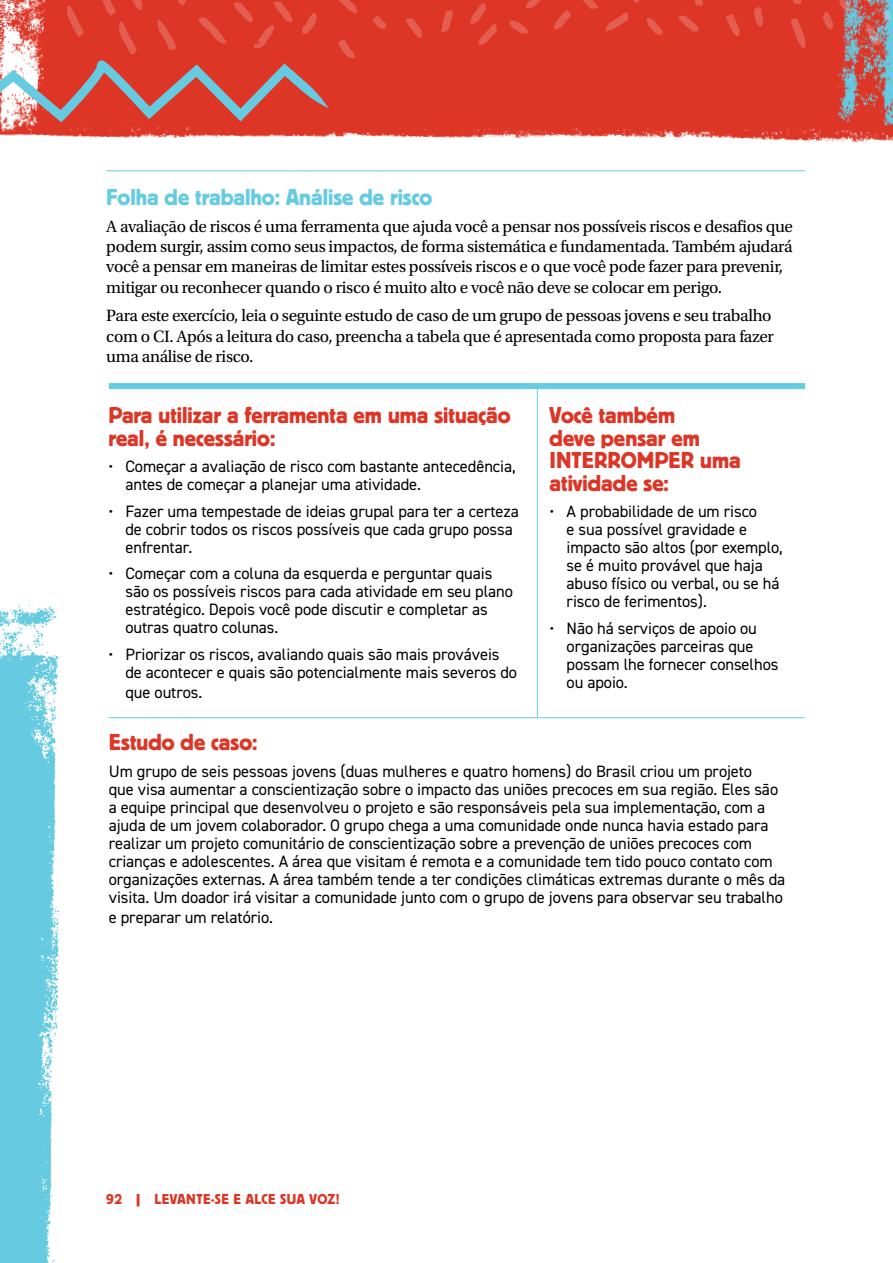
<style>
.page{position:relative;width:893px;height:1263px;background:#fff}
.page>*{position:absolute;margin:0;border:0;box-sizing:border-box;transform-origin:0 0}
.t1{font:24px/22.5px "Platz";color:#dd3526}
.t2{font:24px "Platz";color:#66cbe1}
.t3{font:17.25px/20.2px "Utopia Std";letter-spacing:-.02em;color:#000}
.t4{font:16.5px/18px "DIN2014";letter-spacing:-.005em;color:#000}
.t5{font:15px "Platz";letter-spacing:.03em;color:#dd3526}
</style>
<div class="page">
<img style="left:0;top:0;width:819px;height:141px">
<img style="left:819px;top:0;width:74px;height:143px">
<img style="left:0;top:605px;width:59px;height:658px">
<svg style="left:859px;top:0;width:13px;height:1px"></svg>
<svg style="left:839px;top:0;width:12px;height:11px"></svg>
<svg style="left:866px;top:10px;width:26px;height:35px"></svg>
<svg style="left:787px;top:0;width:15px;height:4px"></svg>
<svg style="left:822px;top:11px;width:11px;height:18px"></svg>
<svg style="left:754px;top:7px;width:9px;height:21px"></svg>
<svg style="left:791px;top:18px;width:14px;height:31px"></svg>
<svg style="left:726px;top:14px;width:14px;height:23px"></svg>
<svg style="left:686px;top:0;width:17px;height:6px"></svg>
<svg style="left:679px;top:16px;width:19px;height:16px"></svg>
<svg style="left:626px;top:0;width:14px;height:3px"></svg>
<svg style="left:646px;top:18px;width:17px;height:17px"></svg>
<svg style="left:606px;top:12px;width:22px;height:20px"></svg>
<svg style="left:581px;top:0;width:17px;height:9px"></svg>
<svg style="left:554px;top:10px;width:17px;height:20px"></svg>
<svg style="left:526px;top:0;width:20px;height:8px"></svg>
<svg style="left:509px;top:21px;width:19px;height:13px"></svg>
<svg style="left:470px;top:3px;width:27px;height:42px"></svg>
<svg style="left:441px;top:10px;width:12px;height:23px"></svg>
<svg style="left:337px;top:0;width:21px;height:14px"></svg>
<svg style="left:338px;top:39px;width:17px;height:19px"></svg>
<svg style="left:372px;top:16px;width:14px;height:13px"></svg>
<svg style="left:406px;top:19px;width:16px;height:19px"></svg>
<svg style="left:0;top:0;width:329px;height:122px;background:#d2564c"></svg>
<hr style="left:106px;top:170px;width:699px;height:1px;background:#66cbe1">
<div style="left:109px;top:383px;width:696px;height:6px;background:#66cbe1"></div>
<hr style="left:537px;top:386px;width:1px;height:331px;background:#66cbe1">
<hr style="left:108px;top:717px;width:697px;height:1px;background:#66cbe1">
<h1 class="t2" style="left:106px;top:184px;width:327px">Folha de trabalho: Análise de risco</h1>
<p class="t3" style="left:106px;top:216px;width:688px">A avaliação de riscos é uma ferramenta que ajuda você a pensar nos possíveis riscos e desafios que podem surgir, assim como seus impactos, de forma sistemática e fundamentada. Também ajudará você a pensar em maneiras de limitar estes possíveis riscos e o que você pode fazer para prevenir, mitigar ou reconhecer quando o risco é muito alto e você não deve se colocar em perigo.</p>
<p class="t3" style="left:106px;top:306px;width:669px">Para este exercício, leia o seguinte estudo de caso de um grupo de pessoas jovens e seu trabalho com o CI. Após a leitura do caso, preencha a tabela que é apresentada como proposta para fazer uma análise de risco.</p>
<h1 class="t1" style="left:108px;top:404px;width:404px">Para utilizar a ferramenta em uma situação real, é necessário:</h1>
<p class="t4" style="left:125px;top:457px;width:392px;text-indent:-17px">• Começar a avaliação de risco com bastante antecedência, antes de começar a planejar uma atividade.</p>
<p class="t4" style="left:125px;top:502px;width:395px;text-indent:-17px">• Fazer uma tempestade de ideias grupal para ter a certeza de cobrir todos os riscos possíveis que cada grupo possa enfrentar.</p>
<p class="t4" style="left:125px;top:564px;width:389px;text-indent:-17px">• Começar com a coluna da esquerda e perguntar quais são os possíveis riscos para cada atividade em seu plano estratégico. Depois você pode discutir e completar as outras quatro colunas.</p>
<p class="t4" style="left:125px;top:645px;width:393px;text-indent:-17px">• Priorizar os riscos, avaliando quais são mais prováveis de acontecer e quais são potencialmente mais severos do</p>
<p class="t4" style="left:125px;top:683px;width:78px">que outros.</p>
<h1 class="t1" style="left:550px;top:404px;width:193px">Você também<br>deve pensar em<br>INTERROMPER uma atividade se:</h1>
<p class="t4" style="left:567px;top:502px;width:218px;text-indent:-17px">• A probabilidade de um risco<br>e sua possível gravidade e impacto são altos (por exemplo, se é muito provável que haja abuso físico ou verbal, ou se há risco de ferimentos).</p>
<p class="t4" style="left:567px;top:619px;width:213px;text-indent:-17px">• Não há serviços de apoio ou organizações parceiras que possam lhe fornecer conselhos ou apoio.</p>
<h1 class="t1" style="left:109px;top:731px;width:150px">Estudo de caso:</h1>
<p class="t4" style="left:109px;top:762px;width:678px">Um grupo de seis pessoas jovens (duas mulheres e quatro homens) do Brasil criou um projeto<br>que visa aumentar a conscientização sobre o impacto das uniões precoces em sua região. Eles são a equipe principal que desenvolveu o projeto e são responsáveis pela sua implementação, com a ajuda de um jovem colaborador. O grupo chega a uma comunidade onde nunca havia estado para realizar um projeto comunitário de conscientização sobre a prevenção de uniões precoces com crianças e adolescentes. A área que visitam é remota e a comunidade tem tido pouco contato com organizações externas. A área também tende a ter condições climáticas extremas durante o mês da visita. Um doador irá visitar a comunidade junto com o grupo de jovens para observar seu trabalho</p>
<p class="t4" style="left:109px;top:908px;width:166px">e preparar um relatório.</p>
<p class="t5" style="left:106px;top:1191px;width:235px">92 | LEVANTE-SE E ALCE SUA VOZ!</p>
</div>
